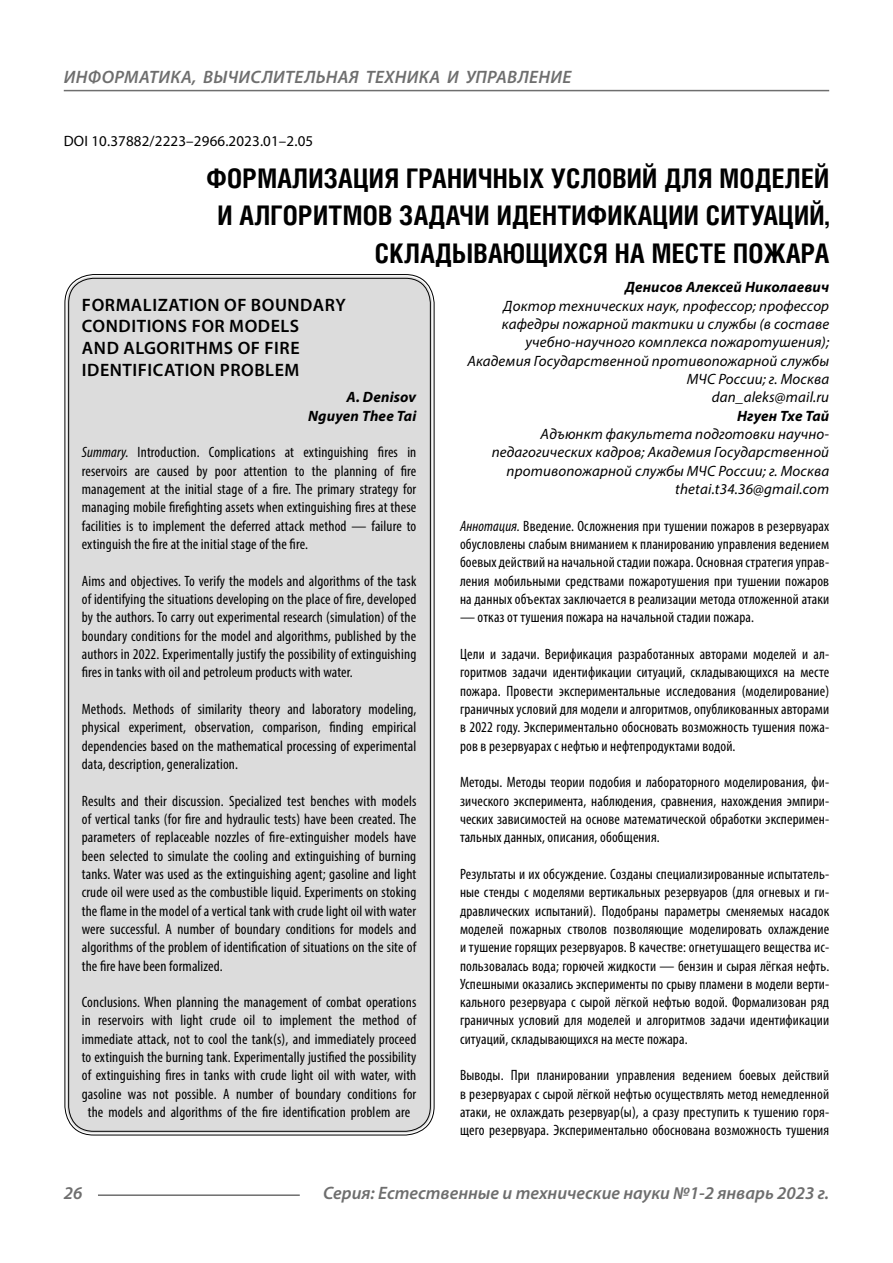
<style>
.page{position:relative;width:893px;height:1263px;background:#fff}
.page>*{position:absolute;margin:0;border:0;box-sizing:border-box;transform-origin:0 0}
.Header{font:700 27px/37.5px "Helios Cond C";letter-spacing:.01em;color:#000;text-align:right}
.t1{font:italic 600 18px "Myriad Pro";color:#6e6e6e}
.Header-eng{font:600 18px/21.6px "Myriad Pro";letter-spacing:.03em;color:#000}
.Annotation-eng{font:condensed 15px/18.3px "Myriad Pro";letter-spacing:.01em;color:#000;text-align:justify}
.Annotation-rus{font:condensed 15px/18.3px "Myriad Pro";letter-spacing:.01em;color:#000;text-align:justify}
.Author-doc{font:italic 15px/18.3px "Myriad Pro";letter-spacing:.01em;color:#000;text-align:right}
.Author-email{font:italic 15px "Myriad Pro";letter-spacing:.01em;color:#000}
.Author{font:italic 700 15px "Myriad Pro";letter-spacing:.01em;color:#000}
.DOI{font:15px "Myriad Pro";letter-spacing:.01em;color:#000}
.Author-eng{font:italic 700 15px "Myriad Pro";letter-spacing:.01em;color:#000}
.s1{font-style:italic}
</style>
<div class="page">
<div style="left:67px;top:276px;width:365px;height:857px;background:#dcdcdc;border-radius:27px"></div>
<hr style="left:98px;top:1194px;width:202px;height:2px;background:#6e6e6e">
<hr style="left:64px;top:90px;width:765px;height:1px;background:#6e6e6e">
<p class="t1" style="left:64px;top:66px;width:25px">Информатика</p>
<p class="t1" style="left:192px;top:66px;width:59px">, вычислител</p>
<p class="t1" style="left:316px;top:66px;width:23px">ьная</p>
<p class="t1" style="left:366px;top:66px;width:12px">техника</p>
<p class="t1" style="left:447px;top:66px;width:31px">и управление</p>
<p class="DOI" style="left:64px;top:132px;width:251px">DOI 10.37882/2223–2966.2023.01–2.05</p>
<p class="Header" style="left:206px;top:159px;width:624px">ФОРМАЛИЗАЦИЯ ГРАНИЧНЫХ УСЛОВИЙ ДЛЯ МОДЕЛЕЙ<br>И АЛГОРИТМОВ ЗАДАЧИ ИДЕНТИФИКАЦИИ СИТУАЦИЙ,<br>СКЛАДЫВАЮЩИХСЯ НА МЕСТЕ ПОЖАРА</p>
<p class="Author" style="left:625px;top:278px;width:206px">Денисов Алексей Николаевич</p>
<p class="Author-doc" style="left:467px;top:296px;width:363px">Доктор технических наук, профессор; профессор кафедры пожарной тактики и службы (в составе учебно-научного комплекса пожаротушения); Академия Государственной противопожарной службы МЧС России; г. Москва</p>
<p class="Author-email" style="left:712px;top:388px;width:119px">dan_aleks@mail.ru</p>
<p class="Author" style="left:737px;top:406px;width:94px">Нгуен Тхе Тай</p>
<p class="Author-doc" style="left:492px;top:425px;width:339px">Адъюнкт факультета подготовки научно&shy;педагогических кадров; Академия Государственной противопожарной службы МЧС России; г. Москва</p>
<p class="Author-email" style="left:675px;top:480px;width:155px">thetai.t34.36@gmail.com</p>
<p class="Annotation-rus" style="left:460px;top:516px;width:371px"><span class="s1">Аннотация.</span> Введение. Осложнения при тушении пожаров в резервуарах обусловлены слабым вниманием к планированию управления ведением боевых действий на начальной стадии пожара. Основная стратегия управ&shy;ления мобильными средствами пожаротушения при тушении пожаров на данных объектах заключается в реализации метода отложенной атаки</p>
<p class="Annotation-rus" style="left:460px;top:608px;width:296px">— отказ от тушения пожара на начальной стадии пожара.</p>
<p class="Annotation-rus" style="left:460px;top:645px;width:371px">Цели и задачи. Верификация разработанных авторами моделей и ал&shy;горитмов задачи идентификации ситуаций, складывающихся на месте пожара. Провести экспериментальные исследования (моделирование) граничных условий для модели и алгоритмов, опубликованных авторами в 2022 году. Экспериментально обосновать возможность тушения пожа&shy;ров в резервуарах с нефтью и нефтепродуктами водой.</p>
<p class="Annotation-rus" style="left:460px;top:773px;width:371px">Методы. Методы теории подобия и лабораторного моделирования, фи&shy;зического эксперимента, наблюдения, сравнения, нахождения эмпири&shy;ческих зависимостей на основе математической обработки эксперимен&shy;тальных данных, описания, обобщения.</p>
<p class="Annotation-rus" style="left:460px;top:864px;width:371px">Результаты и их обсуждение. Созданы специализированные испытатель&shy;ные стенды с моделями вертикальных резервуаров (для огневых и ги&shy;дравлических испытаний). Подобраны параметры сменяемых насадок моделей пожарных стволов позволяющие моделировать охлаждение и тушение горящих резервуаров. В качестве: огнетушащего вещества ис&shy;пользовалась вода; горючей жидкости — бензин и сырая лёгкая нефть.<br>Успешными оказались эксперименты по срыву пламени в модели верти&shy;кального резервуара с сырой лёгкой нефтью водой. Формализован ряд граничных условий для моделей и алгоритмов задачи идентификации ситуаций, складывающихся на месте пожара.</p>
<p class="Annotation-rus" style="left:460px;top:1066px;width:371px">Выводы. При планировании управления ведением боевых действий в резервуарах с сырой лёгкой нефтью осуществлять метод немедленной атаки, не охлаждать резервуар(ы), а сразу преступить к тушению горя&shy;щего резервуара. Экспериментально обоснована возможность тушения</p>
<p class="Header-eng" style="left:82px;top:293px;width:265px">FORMALIZATION OF BOUNDARY<br>CONDITIONS FOR MODELS<br>AND ALGORITHMS OF FIRE<br>IDENTIFICATION PROBLEM</p>
<p class="Author-eng" style="left:347px;top:388px;width:71px">A. Denisov</p>
<p class="Author-eng" style="left:308px;top:406px;width:110px">Nguyen Thee Tai</p>
<p class="Annotation-eng" style="left:82px;top:443px;width:336px"><span class="s1">Summary.</span> Introduction. Complications at extinguishing fires in reservoirs are caused by poor attention to the planning of fire management at the initial stage of a fire. The primary strategy for managing mobile firefighting assets when extinguishing fires at these facilities is to implement the deferred attack method — failure to extinguish the fire at the initial stage of the fire.</p>
<p class="Annotation-eng" style="left:82px;top:571px;width:336px">Aims and objectives. To verify the models and algorithms of the task of identifying the situations developing on the place of fire, developed by the authors. To carry out experimental research (simulation) of the boundary conditions for the model and algorithms, published by the authors in 2022. Experimentally justify the possibility of extinguishing fires in tanks with oil and petroleum products with water.</p>
<p class="Annotation-eng" style="left:82px;top:700px;width:336px">Methods. Methods of similarity theory and laboratory modeling, physical experiment, observation, comparison, finding empirical dependencies based on the mathematical processing of experimental data, description, generalization.</p>
<p class="Annotation-eng" style="left:82px;top:791px;width:336px">Results and their discussion. Specialized test benches with models of vertical tanks (for fire and hydraulic tests) have been created. The parameters of replaceable nozzles of fire-extinguisher models have been selected to simulate the cooling and extinguishing of burning tanks. Water was used as the extinguishing agent; gasoline and light crude oil were used as the combustible liquid. Experiments on stoking the flame in the model of a vertical tank with crude light oil with water were successful. A number of boundary conditions for models and algorithms of the problem of identification of situations on the site of the fire have been formalized.</p>
<p class="Annotation-eng" style="left:82px;top:993px;width:336px;text-align:center">Conclusions. When planning the management of combat operations in reservoirs with light crude oil to implement the method of immediate attack, not to cool the tank(s), and immediately proceed to extinguish the burning tank. Experimentally justified the possibility of extinguishing fires in tanks with crude light oil with water, with gasoline was not possible. A number of boundary conditions for the models and algorithms of the fire identification problem are</p>
<p class="t1" style="left:64px;top:1182px;width:20px">26</p>
<p class="t1" style="left:323px;top:1182px;width:508px">Серия: Естественные и технические науки №1-2 январь 2023 г.</p>
</div>
